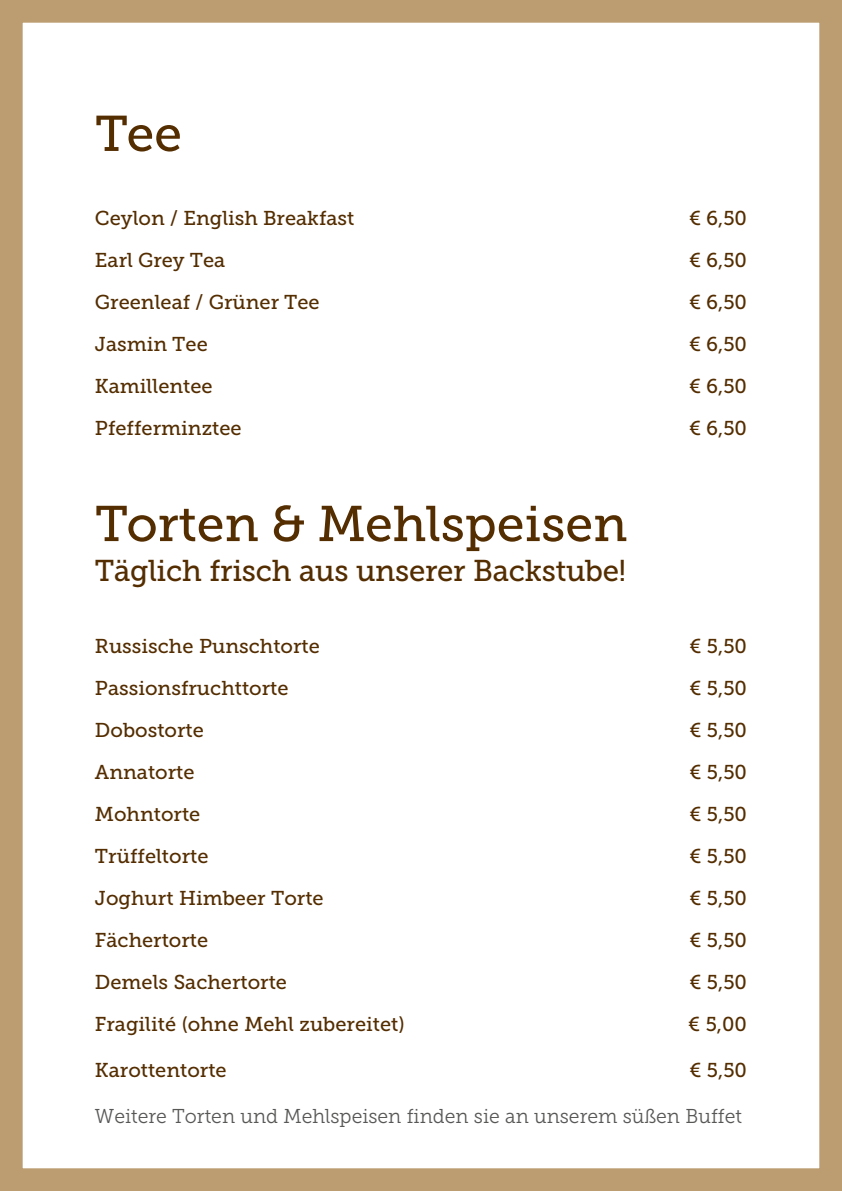
<style>
.page{position:relative;width:842px;height:1191px;background:#fff}
.page>*{position:absolute;margin:0;border:0;box-sizing:border-box;transform-origin:0 0}
.t1{font:50px "Museo Slab 500";color:#542d00}
.t2{font:30px "Museo Slab 500";letter-spacing:-.01em;color:#542d00}
.t3{font:20px "Museo Slab 500";color:#542d00}
.t4{font:20px "Museo Slab 300";color:#575756}
</style>
<div class="page">
<div style="left:0;top:0;width:842px;height:1191px;border:23px solid #bb9d71"></div>
<h1 class="t1" style="left:95px;top:106px;width:88px">Tee</h1>
<p class="t3" style="left:95px;top:207px;width:261px">Ceylon / English Breakfast</p>
<p class="t3" style="left:689px;top:207px;width:59px">€ 6,50</p>
<p class="t3" style="left:95px;top:249px;width:132px">Earl Grey Tea</p>
<p class="t3" style="left:689px;top:249px;width:59px">€ 6,50</p>
<p class="t3" style="left:95px;top:291px;width:226px">Greenleaf / Grüner Tee</p>
<p class="t3" style="left:689px;top:291px;width:59px">€ 6,50</p>
<p class="t3" style="left:95px;top:333px;width:114px">Jasmin Tee</p>
<p class="t3" style="left:689px;top:333px;width:59px">€ 6,50</p>
<p class="t3" style="left:95px;top:375px;width:119px">Kamillentee</p>
<p class="t3" style="left:689px;top:375px;width:59px">€ 6,50</p>
<p class="t3" style="left:95px;top:417px;width:148px">Pfefferminztee</p>
<p class="t3" style="left:689px;top:417px;width:59px">€ 6,50</p>
<h1 class="t1" style="left:95px;top:496px;width:534px">Torten &amp; Mehlspeisen</h1>
<h2 class="t2" style="left:95px;top:554px;width:533px">Täglich frisch aus unserer Backstube!</h2>
<p class="t3" style="left:95px;top:635px;width:226px">Russische Punschtorte</p>
<p class="t3" style="left:689px;top:635px;width:59px">€ 5,50</p>
<p class="t3" style="left:95px;top:677px;width:195px">Passionsfruchttorte</p>
<p class="t3" style="left:689px;top:677px;width:59px">€ 5,50</p>
<p class="t3" style="left:95px;top:719px;width:110px">Dobostorte</p>
<p class="t3" style="left:689px;top:719px;width:59px">€ 5,50</p>
<p class="t3" style="left:95px;top:761px;width:101px">Annatorte</p>
<p class="t3" style="left:689px;top:761px;width:59px">€ 5,50</p>
<p class="t3" style="left:95px;top:803px;width:107px">Mohntorte</p>
<p class="t3" style="left:689px;top:803px;width:59px">€ 5,50</p>
<p class="t3" style="left:95px;top:845px;width:115px">Trüffeltorte</p>
<p class="t3" style="left:689px;top:845px;width:59px">€ 5,50</p>
<p class="t3" style="left:95px;top:887px;width:230px">Joghurt Himbeer Torte</p>
<p class="t3" style="left:689px;top:887px;width:59px">€ 5,50</p>
<p class="t3" style="left:95px;top:929px;width:115px">Fächertorte</p>
<p class="t3" style="left:689px;top:929px;width:59px">€ 5,50</p>
<p class="t3" style="left:95px;top:971px;width:193px">Demels Sachertorte</p>
<p class="t3" style="left:689px;top:971px;width:59px">€ 5,50</p>
<p class="t3" style="left:95px;top:1013px;width:311px">Fragilité (ohne Mehl zubereitet)</p>
<p class="t3" style="left:688px;top:1013px;width:60px">€ 5,00</p>
<p class="t3" style="left:95px;top:1059px;width:133px">Karottentorte</p>
<p class="t3" style="left:689px;top:1059px;width:59px">€ 5,50</p>
<p class="t4" style="left:95px;top:1105px;width:649px">Weitere Torten und Mehlspeisen finden sie an unserem süßen Buffet</p>
</div>
